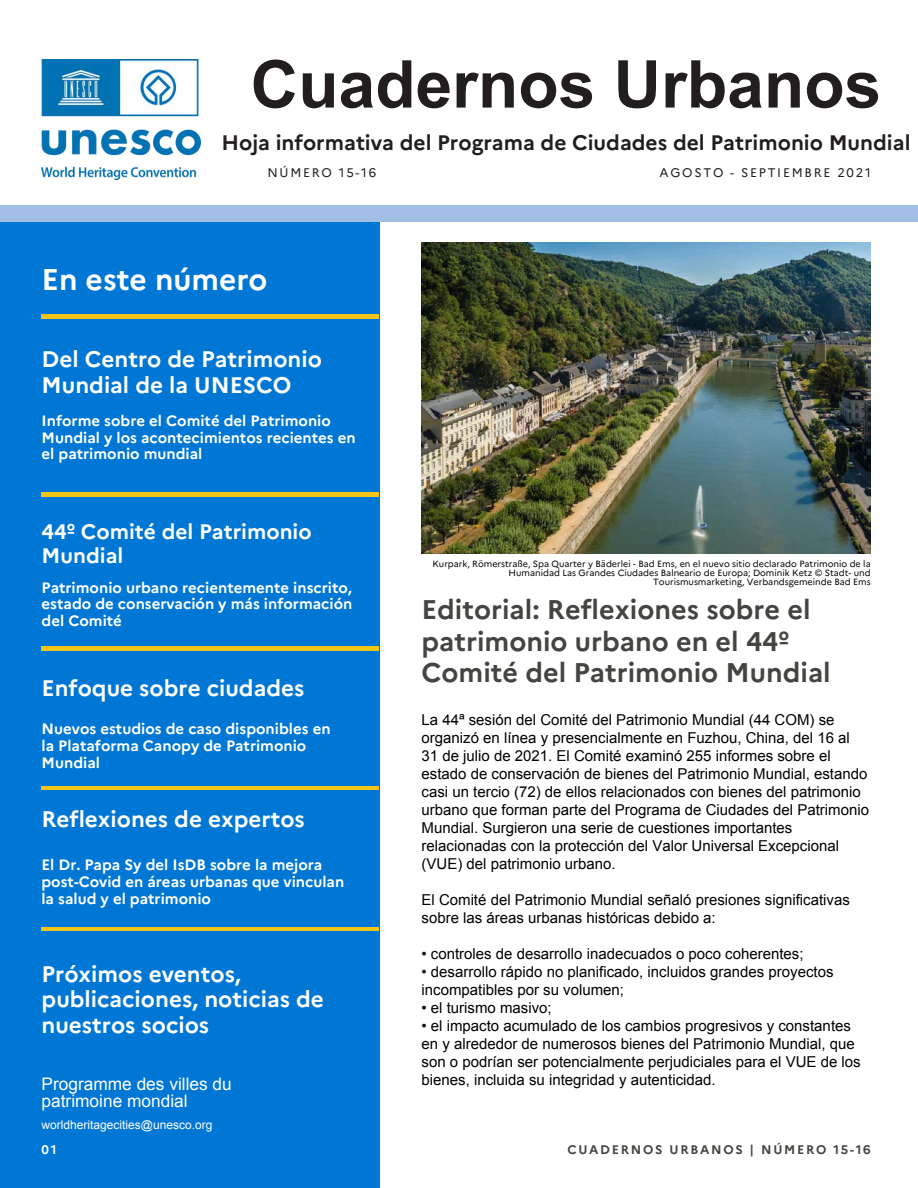
<style>
.page{position:relative;width:918px;height:1188px;background:#fff}
.page>*{position:absolute;margin:0;border:0;box-sizing:border-box;transform-origin:0 0}
.t1{font:700 66px "Arial";color:#221e1f}
.t2{font:700 30px "Marianne";color:#fff}
.t3{font:700 27px/31.5px "Marianne";color:#444440}
.t4{font:700 22.5px/25.8px "Marianne";color:#fff}
.t5{font:700 21px "Marianne";color:#221e1f}
.t6{font:700 21px/23.7px "Marianne";color:#fff}
.t7{font:17.25px/16.8px "Arial";color:#fff}
.t8{font:15px/18px "Arial";color:#000}
.t9{font:700 15px/16.8px "Marianne";color:#fff}
.t10{font:12.45px "Marianne";letter-spacing:.14em;color:#221e1f}
.t11{font:700 12.45px "Marianne";letter-spacing:.14em;color:#444440}
.t12{font:700 12.45px "Marianne";color:#fff}
.t13{font:12px "Arial";color:#fff}
.t14{font:9px/9px "Marianne";color:#000;text-align:right}
</style>
<div class="page">
<div style="left:0;top:222px;width:379px;height:966px;background:#0077d4"></div>
<hr style="left:42px;top:493px;width:337px;height:3px;background:#f4c519">
<hr style="left:42px;top:647px;width:337px;height:3px;background:#f4c519">
<hr style="left:42px;top:315px;width:337px;height:3px;background:#f4c519">
<div style="left:0;top:206px;width:918px;height:16px;background:#a1bee4"></div>
<img style="left:422px;top:243px;width:448px;height:310px">
<hr style="left:42px;top:786px;width:337px;height:3px;background:#f4c519">
<hr style="left:42px;top:927px;width:337px;height:4px;background:#f4c519">
<img style="left:42px;top:60px;width:158px;height:119px">
<p class="t1" style="left:251px;top:41px;width:632px">Cuadernos Urbanos</p>
<p class="t5" style="left:221px;top:130px;width:691px">Hoja informativa del Programa de Ciudades del Patrimonio Mundial</p>
<p class="t10" style="left:267px;top:165px;width:110px">NÚMERO 15-16</p>
<p class="t10" style="left:659px;top:165px;width:213px">AGOSTO - SEPTIEMBRE 2021</p>
<p class="t2" style="left:42px;top:261px;width:227px">En este número</p>
<p class="t4" style="left:42px;top:346px;width:282px">Del Centro de Patrimonio</p>
<p class="t4" style="left:42px;top:372px;width:251px">Mundial de la UNESCO</p>
<p class="t9" style="left:42px;top:412px;width:316px">Informe sobre el Comité del Patrimonio<br>Mundial y los acontecimientos recientes en el patrimonio mundial</p>
<p class="t6" style="left:42px;top:520px;width:272px">44º Comité del Patrimonio<br>Mundial</p>
<p class="t9" style="left:42px;top:579px;width:312px;text-align:justify">Patrimonio urbano recientemente inscrito, estado de conservación y más información del Comité</p>
<p class="t4" style="left:42px;top:675px;width:264px">Enfoque sobre ciudades</p>
<p class="t9" style="left:42px;top:720px;width:291px">Nuevos estudios de caso disponibles en la Plataforma Canopy de Patrimonio<br>Mundial</p>
<p class="t4" style="left:41px;top:806px;width:265px">Reflexiones de expertos</p>
<p class="t9" style="left:41px;top:857px;width:304px">El Dr. Papa Sy del IsDB sobre la mejora post-Covid en áreas urbanas que vinculan la salud y el patrimonio</p>
<p class="t4" style="left:42px;top:961px;width:284px">Próximos eventos, publicaciones, noticias de nuestros socios</p>
<p class="t7" style="left:42px;top:1076px;width:192px">Programme des villes du patrimoine mondial</p>
<p class="t13" style="left:41px;top:1117px;width:172px">worldheritagecities@unesco.org</p>
<p class="t14" style="left:432px;top:559px;width:440px">Kurpark, Römerstraße, Spa Quarter y Bäderlei - Bad Ems, en el nuevo sitio declarado Patrimonio de la<br>Humanidad Las Grandes Ciudades Balneario de Europa; Dominik Ketz © Stadt- und<br>Tourismusmarketing, Verbandsgemeinde Bad Ems</p>
<p class="t3" style="left:422px;top:594px;width:411px">Editorial: Reflexiones sobre el patrimonio urbano en el 44º<br>Comité del Patrimonio Mundial</p>
<p class="t8" style="left:422px;top:711px;width:449px">La 44ª sesión del Comité del Patrimonio Mundial (44 COM) se organizó en línea y presencialmente en Fuzhou, China, del 16 al 31 de julio de 2021. El Comité examinó 255 informes sobre el estado de conservación de bienes del Patrimonio Mundial, estando casi un tercio (72) de ellos relacionados con bienes del patrimonio urbano que forman parte del Programa de Ciudades del Patrimonio Mundial. Surgieron una serie de cuestiones importantes relacionadas con la protección del Valor Universal Excepcional (VUE) del patrimonio urbano.</p>
<p class="t8" style="left:422px;top:891px;width:430px">El Comité del Patrimonio Mundial señaló presiones significativas sobre las áreas urbanas históricas debido a:</p>
<p class="t8" style="left:422px;top:945px;width:384px">• controles de desarrollo inadecuados o poco coherentes;</p>
<p class="t8" style="left:422px;top:963px;width:413px">• desarrollo rápido no planificado, incluidos grandes proyectos incompatibles por su volumen;</p>
<p class="t8" style="left:422px;top:999px;width:132px">• el turismo masivo;</p>
<p class="t8" style="left:422px;top:1017px;width:441px">• el impacto acumulado de los cambios progresivos y constantes en y alrededor de numerosos bienes del Patrimonio Mundial, que son o podrían ser potencialmente perjudiciales para el VUE de los bienes, incluida su integridad y autenticidad.</p>
<p class="t12" style="left:42px;top:1142px;width:16px">01</p>
<p class="t11" style="left:567px;top:1142px;width:305px">CUADERNOS URBANOS | NÚMERO 15-16</p>
</div>
